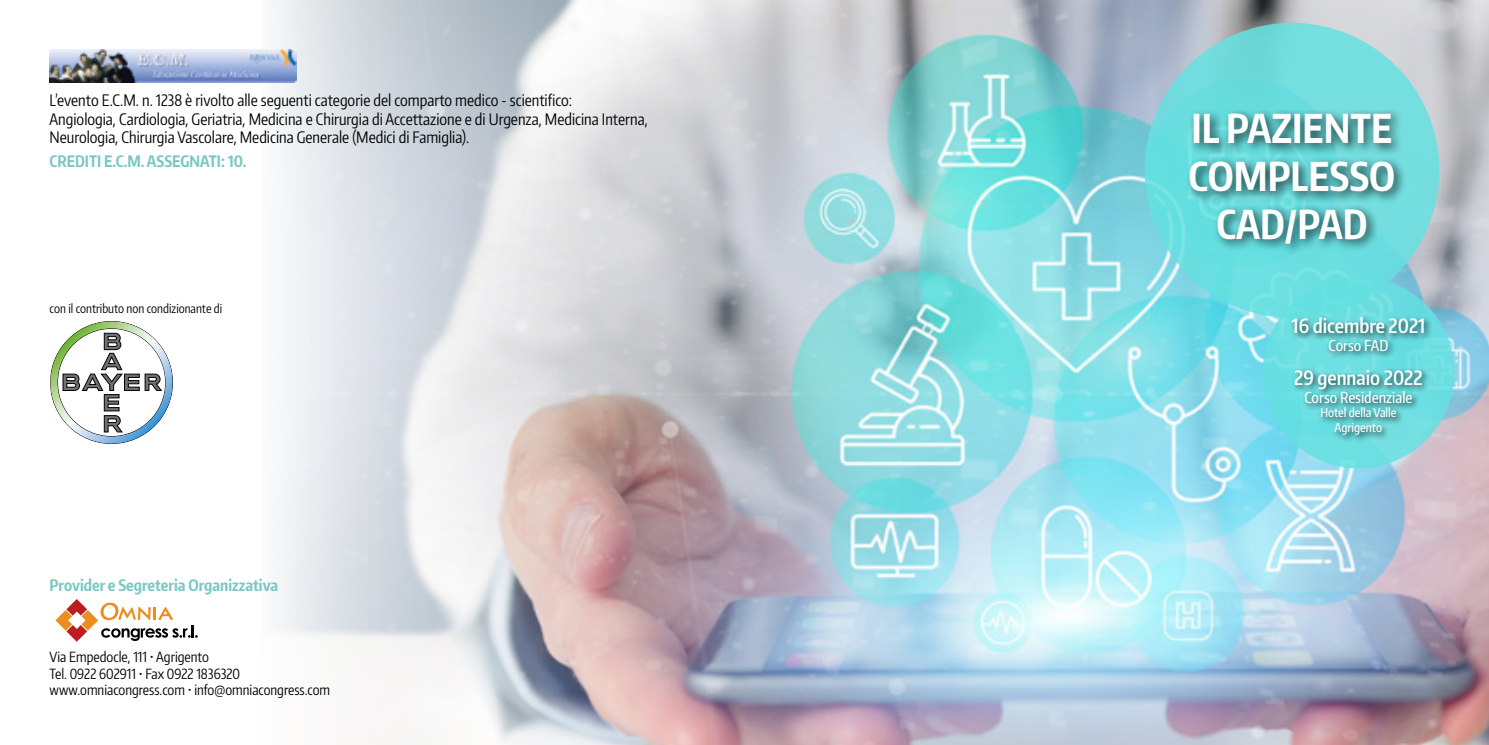
<style>
.page{position:relative;width:1489px;height:745px;background:#fff}
.page>*{position:absolute;margin:0;border:0;box-sizing:border-box;transform-origin:0 0}
.t1{font:700 39.73px/47.6px "Encode Sans Compressed";color:#fff;text-align:center}
.t2{font:600 19.6px "Encode Sans Compressed";color:#fff}
.t3{font:15.75px/18.9px "Encode Sans Compressed";color:#000}
.t4{font:700 15.75px "Encode Sans Compressed";color:#79c7c3}
.t5{font:500 15.05px "Encode Sans Compressed";color:#fff}
.t6{font:14px/16.8px "Encode Sans Compressed";color:#000}
.t7{font:12.25px "Encode Sans Compressed";color:#000}
.t8{font:500 12.25px/14.7px "Encode Sans Compressed";color:#fff;text-align:center}
</style>
<div class="page">
<img style="left:261px;top:0;width:1227px;height:744px">
<div style="left:1144px;top:23px;width:295px;height:294px;background:linear-gradient(to right,#68ddde,#75dedf);border-radius:50%"></div>
<div style="left:1262px;top:276px;width:191px;height:192px;background:#65e1e1;border-radius:50%"></div>
<div style="left:1184px;top:107px;width:222px;height:148px;background:#000;opacity:.75"></div>
<div style="left:1288px;top:314px;width:143px;height:128px;background:#000;opacity:.75"></div>
<img style="left:50px;top:50px;width:247px;height:32px">
<svg style="left:50px;top:321px;width:123px;height:122px"></svg>
<svg style="left:55px;top:599px;width:143px;height:42px"></svg>
<p class="t3" style="left:50px;top:90px;width:599px">L’evento E.C.M. n. 1238 è rivolto alle seguenti categorie del comparto medico - scientifico:<br>Angiologia, Cardiologia, Geriatria, Medicina e Chirurgia di Accettazione e di Urgenza, Medicina Interna,<br>Neurologia, Chirurgia Vascolare, Medicina Generale (Medici di Famiglia).</p>
<p class="t4" style="left:50px;top:151px;width:198px">CREDITI E.C.M. ASSEGNATI: 10.</p>
<p class="t7" style="left:50px;top:300px;width:174px">con il contributo non condizionante di</p>
<p class="t4" style="left:50px;top:574px;width:230px">Provider e Segreteria Organizzativa</p>
<p class="t6" style="left:50px;top:647px;width:282px">Via Empedocle, 111 • Agrigento<br>Tel. 0922 602911 • Fax 0922 1836320 www.omniacongress.com • info@omniacongress.com</p>
<h1 class="t1" style="left:1188px;top:103px;width:208px">IL PAZIENTE<br>COMPLESSO<br>CAD/PAD</h1>
<p class="t2" style="left:1291px;top:312px;width:135px">16 dicembre 2021</p>
<p class="t5" style="left:1328px;top:335px;width:62px">Corso FAD</p>
<p class="t2" style="left:1294px;top:364px;width:130px">29 gennaio 2022</p>
<p class="t5" style="left:1304px;top:387px;width:110px">Corso Residenziale</p>
<p class="t8" style="left:1320px;top:405px;width:78px">Hotel della Valle<br>Agrigento</p>
</div>
